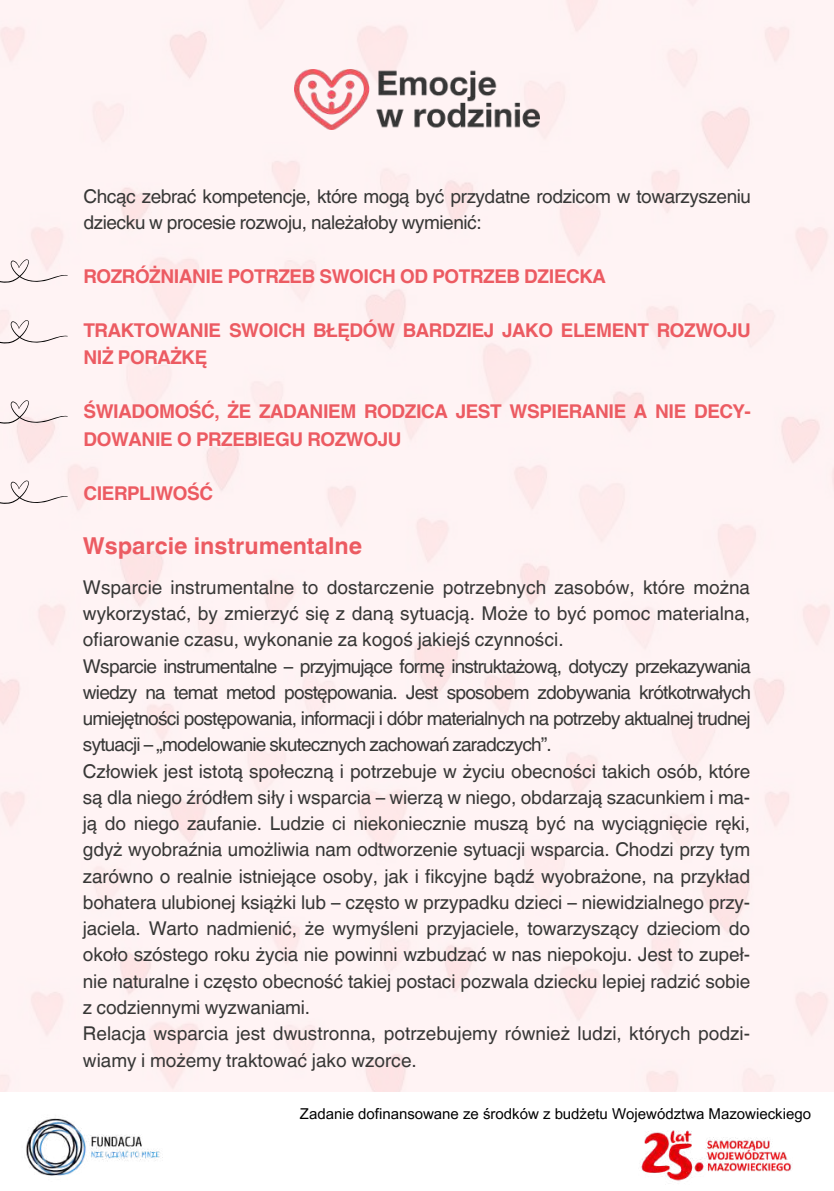
<style>
.page{position:relative;width:834px;height:1191px;background:#fff}
.page>*{position:absolute;margin:0;border:0;box-sizing:border-box;transform-origin:0 0}
.t1{font:700 23.28px "Helvetica World";color:#ec5b62}
.t2{font:19.07px/26.2px "Helvetica World";letter-spacing:-.01em;color:#373736}
.t3{font:700 19.07px/27.7px "Helvetica World";letter-spacing:-.02em;color:#ec5b62}
.t4{font:15.05px "Arial MT Pro";color:#000}
</style>
<div class="page">
<div style="left:0;top:0;width:833px;height:1092px;background:#fff3f4"></div>
<img style="left:294px;top:69px;width:245px;height:61px">
<svg style="left:0;top:259px;width:68px;height:24px"></svg>
<svg style="left:0;top:320px;width:68px;height:23px"></svg>
<svg style="left:0;top:400px;width:68px;height:24px"></svg>
<svg style="left:0;top:480px;width:68px;height:24px"></svg>
<img style="left:26px;top:1118px;width:137px;height:58px">
<img style="left:641px;top:1130px;width:151px;height:51px">
<p class="t2" style="left:83px;top:183px;width:669px">Chcąc zebrać kompetencje, które mogą być przydatne rodzicom w towarzyszeniu dziecku w procesie rozwoju, należałoby wymienić:</p>
<p class="t3" style="left:83px;top:260px;width:524px">ROZRÓŻNIANIE POTRZEB SWOICH OD POTRZEB DZIECKA</p>
<p class="t3" style="left:83px;top:314px;width:669px">TRAKTOWANIE SWOICH BŁĘDÓW BARDZIEJ JAKO ELEMENT ROZWOJU<br>NIŻ PORAŻKĘ</p>
<p class="t3" style="left:83px;top:395px;width:669px">ŚWIADOMOŚĆ, ŻE ZADANIEM RODZICA JEST WSPIERANIE A NIE DECY-<br>DOWANIE O PRZEBIEGU ROZWOJU</p>
<p class="t3" style="left:83px;top:477px;width:131px">CIERPLIWOŚĆ</p>
<p class="t1" style="left:83px;top:527px;width:280px">Wsparcie instrumentalne</p>
<p class="t2" style="left:83px;top:574px;width:669px">Wsparcie instrumentalne to dostarczenie potrzebnych zasobów, które można wykorzystać, by zmierzyć się z daną sytuacją. Może to być pomoc materialna, ofiarowanie czasu, wykonanie za kogoś jakiejś czynności.<br>Wsparcie instrumentalne – przyjmujące formę instruktażową, dotyczy przekazywania wiedzy na temat metod postępowania. Jest sposobem zdobywania krótkotrwałych umiejętności postępowania, informacji i dóbr materialnych na potrzeby aktualnej trudnej sytuacji – „modelowanie skutecznych zachowań zaradczych”.<br>Człowiek jest istotą społeczną i potrzebuje w życiu obecności takich osób, które są dla niego źródłem siły i wsparcia – wierzą w niego, obdarzają szacunkiem i ma&shy;ją do niego zaufanie. Ludzie ci niekoniecznie muszą być na wyciągnięcie ręki, gdyż wyobraźnia umożliwia nam odtworzenie sytuacji wsparcia. Chodzi przy tym zarówno o realnie istniejące osoby, jak i fikcyjne bądź wyobrażone, na przykład bohatera ulubionej książki lub – często w przypadku dzieci – niewidzialnego przy&shy;jaciela. Warto nadmienić, że wymyśleni przyjaciele, towarzyszący dzieciom do około szóstego roku życia nie powinni wzbudzać w nas niepokoju. Jest to zupeł&shy;nie naturalne i często obecność takiej postaci pozwala dziecku lepiej radzić sobie z codziennymi wyzwaniami.<br>Relacja wsparcia jest dwustronna, potrzebujemy również ludzi, których podzi&shy;wiamy i możemy traktować jako wzorce.</p>
<p class="t4" style="left:300px;top:1108px;width:512px">Zadanie dofinansowane ze środków z budżetu Województwa Mazowieckiego</p>
</div>
